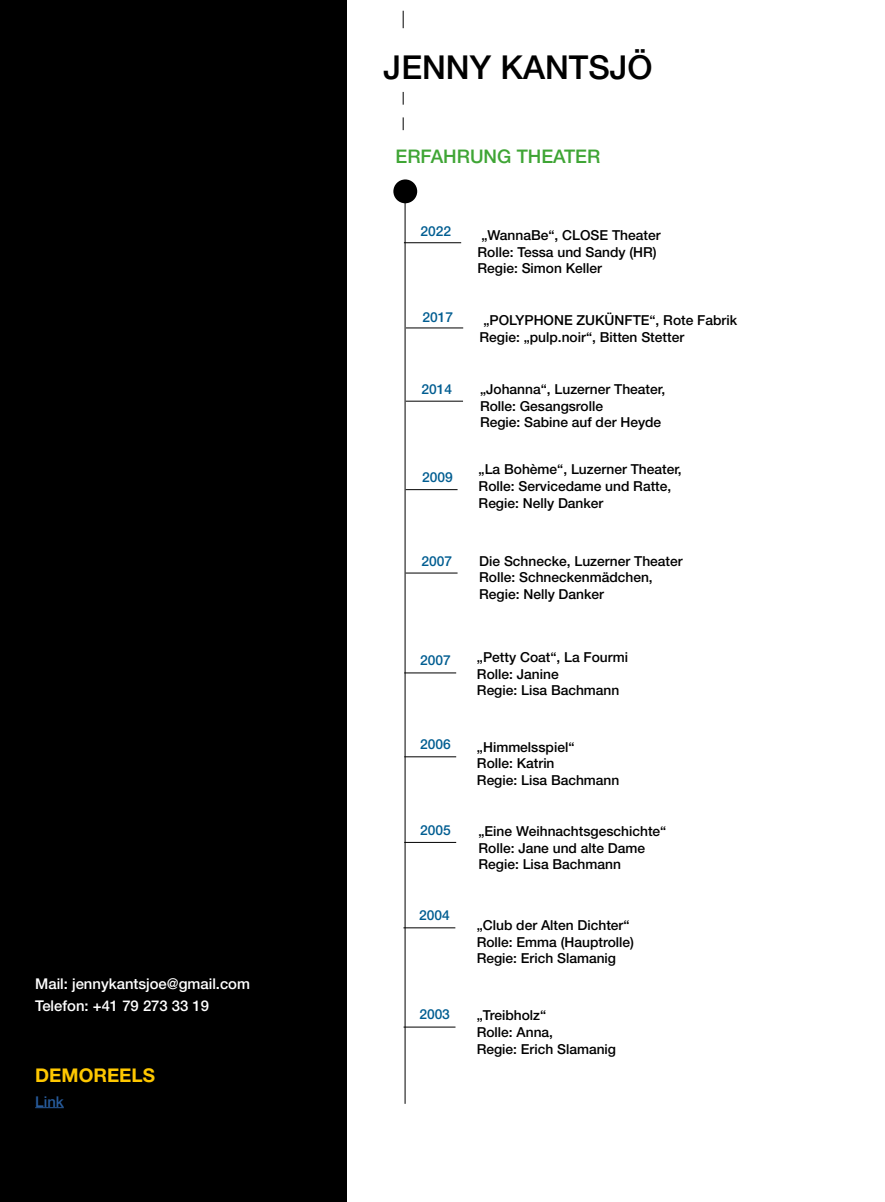
<style>
.page{position:relative;width:885px;height:1202px;background:#fff}
.page>*{position:absolute;margin:0;border:0;box-sizing:border-box;transform-origin:0 0}
.t1{font:500 33px "Helvetica Neue LT Std";color:#000}
.t2{font:700 18.9px "Helvetica Neue LT Std";color:#fec700}
.t3{font:500 18.75px "Helvetica Neue LT Std";color:#3fa535}
.t4{font:500 14.85px/22px "Helvetica Neue LT Std";color:#fff}
.t5{font:500 14.85px "Helvetica Neue LT Std";color:#275b9b}
.t6{font:500 13.8px/16.5px "Helvetica Neue LT Std";color:#000}
.t7{font:500 13.8px "Helvetica Neue LT Std";color:#005d91}
</style>
<div class="page">
<div style="left:0;top:0;width:346px;height:1202px;background:#000"></div>
<hr style="left:404px;top:184px;width:1px;height:919px;background:#000">
<hr style="left:406px;top:328px;width:57px;height:1px;background:#000">
<hr style="left:405px;top:401px;width:58px;height:1px;background:#000">
<hr style="left:405px;top:572px;width:52px;height:1px;background:#000">
<hr style="left:405px;top:489px;width:52px;height:1px;background:#000">
<div style="left:393px;top:179px;width:24px;height:24px;background:#000;border-radius:50%"></div>
<hr style="left:404px;top:672px;width:52px;height:1px;background:#000">
<hr style="left:404px;top:756px;width:52px;height:1px;background:#000">
<hr style="left:404px;top:842px;width:52px;height:1px;background:#000">
<hr style="left:403px;top:927px;width:52px;height:1px;background:#000">
<hr style="left:403px;top:1026px;width:52px;height:1px;background:#000">
<svg style="left:35px;top:1107px;width:29px;height:1px"></svg>
<svg style="left:402px;top:10px;width:1px;height:18px"></svg>
<hr style="left:404px;top:242px;width:57px;height:1px;background:#000">
<svg style="left:402px;top:92px;width:1px;height:38px"></svg>
<p class="t4" style="left:35px;top:972px;width:216px">Mail: jennykantsjoe@gmail.com<br>Telefon: +41 79 273 33 19</p>
<h2 class="t2" style="left:35px;top:1063px;width:121px">DEMOREELS</h2>
<p class="t5" style="left:35px;top:1092px;width:30px">Link</p>
<h1 class="t1" style="left:383px;top:48px;width:270px">JENNY KANTSJÖ</h1>
<h3 class="t3" style="left:395px;top:145px;width:206px">ERFAHRUNG THEATER</h3>
<p class="t7" style="left:420px;top:223px;width:32px">2022</p>
<p class="t6" style="left:477px;top:227px;width:184px">„WannaBe“, CLOSE Theater<br>Rolle: Tessa und Sandy (HR)<br>Regie: Simon Keller</p>
<p class="t7" style="left:422px;top:308px;width:32px">2017</p>
<p class="t6" style="left:479px;top:312px;width:259px">„POLYPHONE ZUKÜNFTE“, Rote Fabrik<br>Regie: „pulp.noir“, Bitten Stetter</p>
<p class="t7" style="left:421px;top:381px;width:32px">2014</p>
<p class="t6" style="left:480px;top:381px;width:187px">„Johanna“, Luzerner Theater,<br>Rolle: Gesangsrolle<br>Regie: Sabine auf der Heyde</p>
<p class="t6" style="left:478px;top:461px;width:204px">„La Bohème“, Luzerner Theater,<br>Rolle: Servicedame und Ratte,<br>Regie: Nelly Danker</p>
<p class="t7" style="left:422px;top:469px;width:32px">2009</p>
<p class="t7" style="left:421px;top:552px;width:32px">2007</p>
<p class="t7" style="left:420px;top:652px;width:32px">2007</p>
<p class="t7" style="left:420px;top:736px;width:32px">2006</p>
<p class="t7" style="left:420px;top:821px;width:32px">2005</p>
<p class="t7" style="left:419px;top:907px;width:32px">2004</p>
<p class="t7" style="left:419px;top:1005px;width:32px">2003</p>
<p class="t6" style="left:479px;top:552px;width:205px">Die Schnecke, Luzerner Theater<br>Rolle: Schneckenmädchen,<br>Regie: Nelly Danker</p>
<p class="t6" style="left:477px;top:648px;width:152px">„Petty Coat“, La Fourmi<br>Rolle: Janine<br>Regie: Lisa Bachmann</p>
<p class="t6" style="left:477px;top:738px;width:144px">„Himmelsspiel“<br>Rolle: Katrin<br>Regie: Lisa Bachmann</p>
<p class="t6" style="left:478px;top:823px;width:189px">„Eine Weihnachtsgeschichte“<br>Rolle: Jane und alte Dame<br>Regie: Lisa Bachmann</p>
<p class="t6" style="left:476px;top:917px;width:159px">„Club der Alten Dichter“<br>Rolle: Emma (Hauptrolle)<br>Regie: Erich Slamanig</p>
<p class="t6" style="left:476px;top:1007px;width:141px">„Treibholz“<br>Rolle: Anna,<br>Regie: Erich Slamanig</p>
</div>
